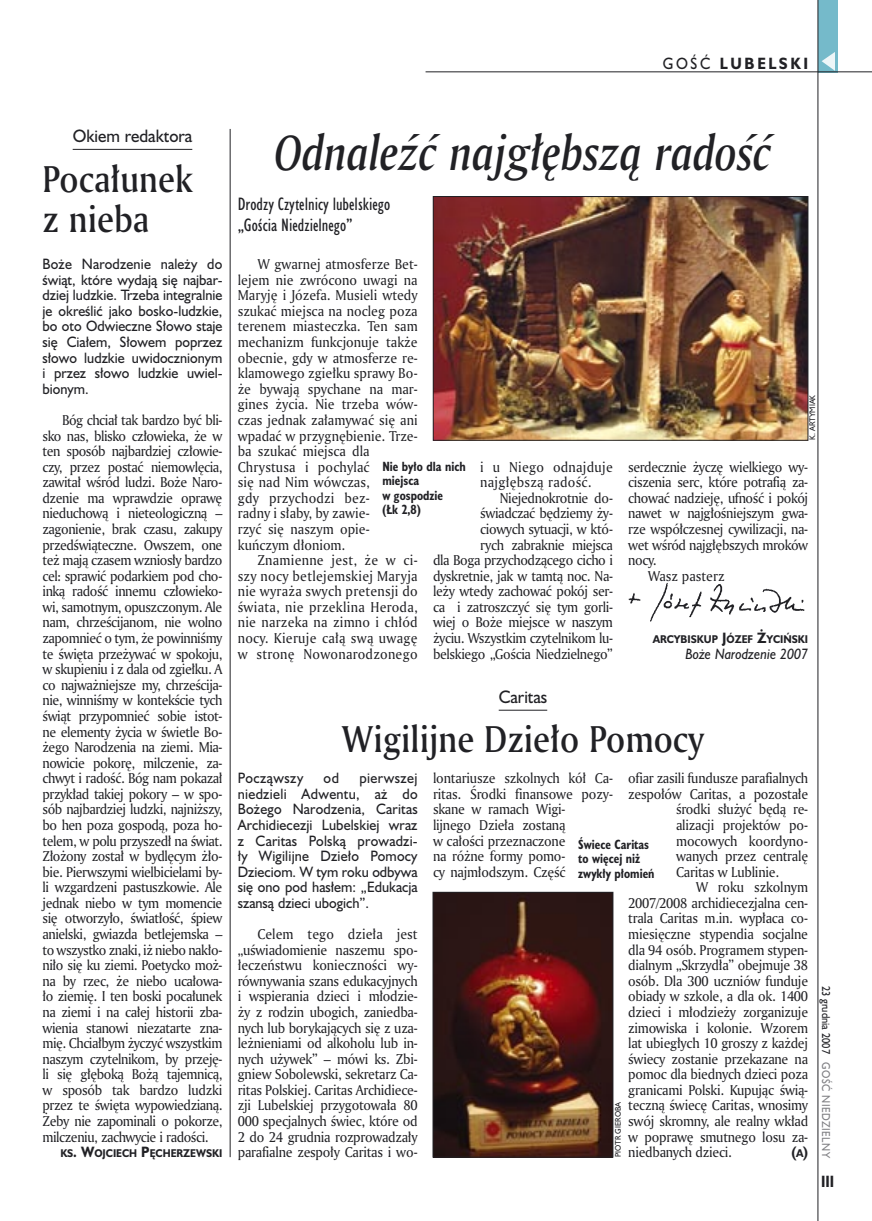
<style>
.page{position:relative;width:872px;height:1221px;background:#fff}
.page>*{position:absolute;margin:0;border:0;box-sizing:border-box;transform-origin:0 0}
._05a_tytyl_AmMd_32_pt{font:italic 48px "Amerigo Md PL";color:#212125;scale:.9 1}
._05-9_tytyl_AmMd_24_pt{font:36px/40.5px "Amerigo Md PL";color:#212125;scale:.9 1}
._06-4_lead_lokal_HuCn_11_pt{font:16.5px/21px "Humanst 521 Cn PL";color:#212125}
._04-3_nadtytul_lokal{font:16.5px "Humanst 521 PL";color:#212125;scale:.94 1}
._15b_temat_prawo{font:700 15px "Humanst 521 PL";letter-spacing:.2em;color:#212125;scale:.9 1}
._17_pagina_prawa{font:700 15px "Humanst 521 Cn PL";color:#212125;scale:.94 1}
._01_body_tekst{font:13.8px/15.6px "Amerigo PL";letter-spacing:-.02em;color:#212125;text-align:justify;scale:.94 1}
._01_body_tekst-2{font:13.8px/15.6px "Amerigo PL";color:#212125;scale:.94 1}
._06-5_lead_lokal_maly_Hu_9_pt{font:13.8px/15.6px "Humanst 521 PL";color:#212125;text-align:justify;scale:.94 1}
._01_body_tekst-3{font:13.8px/15.6px "Amerigo PL";letter-spacing:.02em;color:#212125;scale:.94 1}
._12b_miasto_na_koncu_Hu{font:italic 13.8px "Humanst 521 PL";color:#212125;scale:.92 1}
._06-5_lead_lokal_maly_Hu_9_pt-2{font:13.8px "Humanst 521 PL";letter-spacing:.035em;color:#212125;scale:.94 1}
._01_body_tekst-4{font:700 13.8px "Humanst 521 PL";color:#212125;scale:.9 1}
._09_podpis_zdjecia_HuCnB{font:700 12.3px/14.4px "Humanst 521 Cn PL";color:#212125;scale:.94 1}
._19a_data_prawa_GOSC{font:10.5px "Humanst 521 PL";letter-spacing:.05em;color:#7f7f83;scale:.9 1}
._19_data_prawa{font:10.5px "Humanst 521 PL";color:#212125;scale:.9 1}
._12a_autor_na_koncu_HuBd{font:700 10.35px "Humanst 521 PL";color:#212125;scale:.9 1}
._09a_autor_zdjecia_Hu_5_pt{font:7.5px "Humanst 521 PL";color:#212125;scale:.94 1}
.s1{font-weight:400}
.s2{font-size:13.8px}
.s3{font-size:10.35px}
</style>
<div class="page">
<div style="left:818px;top:0;width:19px;height:72px;background:#75baca"></div>
<svg style="left:821px;top:52px;width:14px;height:19px"></svg>
<hr style="left:425px;top:72px;width:447px;height:1px;background:#212125">
<hr style="left:817px;top:0;width:1px;height:1220px;background:#212125">
<hr style="left:73px;top:149px;width:119px;height:1px;background:#212125">
<hr style="left:230px;top:129px;width:1px;height:1027px;background:#212125">
<hr style="left:499px;top:709px;width:48px;height:1px;background:#212125">
<img style="left:435px;top:894px;width:176px;height:261px">
<div style="left:433px;top:892px;width:180px;height:265px;border:1px solid #212125"></div>
<img style="left:435px;top:198px;width:371px;height:240px">
<div style="left:433px;top:196px;width:375px;height:244px;border:1px solid #212125"></div>
<img style="left:628px;top:582px;width:177px;height:40px">
<p class="_15b_temat_prawo" style="left:663px;top:53px;width:163px"><span class="s1">GOŚĆ</span> LUBELSKI</p>
<p class="_04-3_nadtytul_lokal" style="left:73px;top:125px;width:129px">Okiem redaktora</p>
<p class="_05-9_tytyl_AmMd_24_pt" style="left:43px;top:157px;width:168px">Pocałunek z nieba</p>
<p class="_06-5_lead_lokal_maly_Hu_9_pt" style="left:43px;top:256px;width:193px">Boże Narodzenie należy do świąt, które wydają się najbar&shy;dziej ludzkie. Trzeba integralnie je określić jako bosko-ludzkie, bo oto Odwieczne Słowo staje się Ciałem, Słowem poprzez słowo ludzkie uwidocznionym i przez słowo ludzkie uwiel&shy;bionym.</p>
<p class="_01_body_tekst" style="left:43px;top:412px;width:193px;text-indent:20px">Bóg chciał tak bardzo być bli&shy;sko nas, blisko człowieka, że w ten sposób najbardziej człowie&shy;czy, przez postać niemowlęcia, zawitał wśród ludzi. Boże Naro&shy;dzenie ma wprawdzie oprawę nieduchową i nieteologiczną – zagonienie, brak czasu, zakupy przedświąteczne. Owszem, one też mają czasem wzniosły bardzo cel: sprawić podarkiem pod cho&shy;inką radość innemu człowieko&shy;wi, samotnym, opuszczonym. Ale nam, chrześcijanom, nie wolno zapomnieć o tym, że powinniśmy te święta przeżywać w spokoju, w skupieniu i z dala od zgiełku. A co najważniejsze my, chrześcija&shy;nie, winniśmy w kontekście tych świąt przypomnieć sobie istot&shy;ne elementy życia w świetle Bo&shy;żego Narodzenia na ziemi. Mia&shy;nowicie pokorę, milczenie, za&shy;chwyt i radość. Bóg nam pokazał przykład takiej pokory – w spo&shy;sób najbardziej ludzki, najniższy, bo hen poza gospodą, poza ho&shy;telem, w polu przyszedł na świat.<br>Złożony został w bydlęcym żło&shy;bie. Pierwszymi wielbicielami by&shy;li wzgardzeni pastuszkowie. Ale jednak niebo w tym momencie się otworzyło, światłość, śpiew anielski, gwiazda betlejemska – to wszystko znaki, iż niebo nakło&shy;niło się ku ziemi. Poetycko moż&shy;na by rzec, że niebo ucałowa&shy;ło ziemię. I ten boski pocałunek na ziemi i na całej historii zba&shy;wienia stanowi niezatarte zna&shy;mię. Chciałbym życzyć wszystkim naszym czytelnikom, by przeję&shy;li się głęboką Bożą tajemnicą, w sposób tak bardzo ludzki przez te święta wypowiedzianą.<br>Żeby nie zapominali o pokorze, milczeniu, zachwycie i radości.</p>
<p class="_12a_autor_na_koncu_HuBd" style="left:60px;top:1146px;width:181px">KS<span class="s2">. W</span>OJCIECH <span class="s2">P</span>ĘCHERZEWSKI</p>
<p class="_05a_tytyl_AmMd_32_pt" style="left:274px;top:121px;width:553px">Odnaleźć najgłębszą radość</p>
<p class="_06-4_lead_lokal_HuCn_11_pt" style="left:238px;top:193px;width:154px">Drodzy Czytelnicy lubelskiego „Gościa Niedzielnego”</p>
<p class="_01_body_tekst-2" style="left:238px;top:256px;width:193px;text-indent:20px">W gwarnej atmosferze Bet&shy;lejem nie zwrócono uwagi na<br>Maryję i Józefa. Musieli wtedy szukać miejsca na nocleg poza terenem miasteczka. Ten sam mechanizm funkcjonuje także obecnie, gdy w atmosferze re&shy;klamowego zgiełku sprawy Bo&shy;że bywają spychane na mar&shy;gines życia. Nie trzeba wów&shy;czas jednak załamywać się ani wpadać w przygnębienie. Trze&shy;ba szukać miejsca dla<br>Chrystusa i pochylać<br>się nad Nim wówczas,<br>gdy przychodzi bez-<br>radny i słaby, by zawie-<br>rzyć się naszym opie&shy;kuńczym dłoniom.</p>
<p class="_01_body_tekst" style="left:238px;top:552px;width:193px;text-indent:20px">Znamienne jest, że w ci&shy;szy nocy betlejemskiej Maryja nie wyraża swych pretensji do świata, nie przeklina Heroda, nie narzeka na zimno i chłód nocy. Kieruje całą swą uwagę w stronę Nowonarodzonego</p>
<p class="_01_body_tekst-3" style="left:480px;top:458px;width:143px">i u Niego odnajduje najgłębszą radość.</p>
<p class="_01_body_tekst" style="left:433px;top:489px;width:193px;text-align:right">Niejednokrotnie do-<br>świadczać będziemy ży&shy;ciowych sytuacji, w któ-<br>rych zabraknie miejsca<br>dla Boga przychodzącego cicho i dyskretnie, jak w tamtą noc. Na&shy;leży wtedy zachować pokój ser&shy;ca i zatroszczyć się tym gorli&shy;wiej o Boże miejsce w naszym życiu. Wszystkim czytelnikom lu&shy;belskiego „Gościa Niedzielnego”</p>
<p class="_09_podpis_zdjecia_HuCnB" style="left:382px;top:458px;width:90px">Nie było dla nich miejsca<br>w gospodzie<br>(Łk 2,8)</p>
<p class="_09a_autor_zdjecia_Hu_5_pt" style="left:807px;top:440px;width:50px;rotate:-90deg">K. ARTYMIAK</p>
<p class="_01_body_tekst" style="left:628px;top:458px;width:193px">serdecznie życzę wielkiego wy&shy;ciszenia serc, które potrafią za&shy;chować nadzieję, ufność i pokój nawet w najgłośniejszym gwa&shy;rze współczesnej cywilizacji, na&shy;wet wśród najgłębszych mroków nocy.</p>
<p class="_01_body_tekst-2" style="left:648px;top:567px;width:83px">Wasz pasterz</p>
<p class="_12a_autor_na_koncu_HuBd" style="left:652px;top:632px;width:174px">ARCYBISKUP <span class="s2">J</span>ÓZEF <span class="s2">Ż</span>YCIŃSKI</p>
<p class="_12b_miasto_na_koncu_Hu" style="left:685px;top:644px;width:135px">Boże Narodzenie 2007</p>
<p class="_04-3_nadtytul_lokal" style="left:499px;top:685px;width:53px">Caritas</p>
<p class="_05-9_tytyl_AmMd_24_pt" style="left:342px;top:718px;width:404px">Wigilijne Dzieło Pomocy</p>
<p class="_06-5_lead_lokal_maly_Hu_9_pt-2" style="left:238px;top:768px;width:71px">Począwszy</p>
<p class="_06-5_lead_lokal_maly_Hu_9_pt" style="left:324px;top:770px;width:18px">od</p>
<p class="_06-5_lead_lokal_maly_Hu_9_pt" style="left:238px;top:770px;width:193px;text-indent:122px">pierwszej niedzieli Adwentu, aż do Bożego Narodzenia, Caritas Archidiecezji Lubelskiej wraz z Caritas Polską prowadzi&shy;ły Wigilijne Dzieło Pomocy Dzieciom. W tym roku odbywa się ono pod hasłem: „Edukacja szansą dzieci ubogich”.</p>
<p class="_01_body_tekst" style="left:238px;top:925px;width:193px;text-indent:20px">Celem tego dzieła jest „uświadomienie naszemu spo&shy;łeczeństwu konieczności wy&shy;równywania szans edukacyjnych i wspierania dzieci i młodzie&shy;ży z rodzin ubogich, zaniedba&shy;nych lub borykających się z uza&shy;leżnieniami od alkoholu lub in&shy;nych używek” – mówi ks. Zbi&shy;gniew Sobolewski, sekretarz Ca&shy;ritas Polskiej. Caritas Archidiece&shy;zji Lubelskiej przygotowała 80<br>000 specjalnych świec, które od 2 do 24 grudnia rozprowadzały parafialne zespoły Caritas i wo-</p>
<p class="_01_body_tekst" style="left:433px;top:770px;width:193px;text-align:left">lontariusze szkolnych kół Ca&shy;ritas. Środki finansowe pozy&shy;skane w ramach Wigi-<br>lijnego Dzieła zostaną<br>w całości przeznaczone<br>na różne formy pomo-<br>cy najmłodszym. Część</p>
<p class="_01_body_tekst" style="left:628px;top:770px;width:193px">ofiar zasili fundusze parafialnych</p>
<p class="_01_body_tekst" style="left:628px;top:785px;width:193px">zespołów Caritas, a pozostałe</p>
<p class="_01_body_tekst" style="left:676px;top:801px;width:142px">środki służyć będą re-</p>
<p class="_01_body_tekst" style="left:676px;top:816px;width:142px">alizacji projektów po-</p>
<p class="_01_body_tekst" style="left:676px;top:832px;width:142px">mocowych koordyno-</p>
<p class="_01_body_tekst" style="left:676px;top:848px;width:142px">wanych przez centralę</p>
<p class="_01_body_tekst" style="left:676px;top:863px;width:111px">Caritas w Lublinie.</p>
<p class="_01_body_tekst" style="left:628px;top:879px;width:193px;text-indent:67px">W roku szkolnym 2007/2008 archidiecezjalna cen&shy;trala Caritas m.in. wypłaca co&shy;miesięczne stypendia socjalne dla 94 osób. Programem stypen&shy;dialnym „Skrzydła” obejmuje 38 osób. Dla 300 uczniów funduje obiady w szkole, a dla ok. 1400 dzieci i młodzieży zorganizuje zimowiska i kolonie. Wzorem lat ubiegłych 10 groszy z każdej świecy zostanie przekazane na pomoc dla biednych dzieci poza granicami Polski. Kupując świą&shy;teczną świecę Caritas, wnosimy swój skromny, ale realny wkład w poprawę smutnego losu za&shy;niedbanych dzieci.</p>
<p class="_09_podpis_zdjecia_HuCnB" style="left:578px;top:836px;width:83px">Świece Caritas to więcej niż zwykły płomień</p>
<p class="_09a_autor_zdjecia_Hu_5_pt" style="left:613px;top:1156px;width:61px;rotate:-90deg">PIOTR GIEROBA</p>
<p class="_01_body_tekst-4" style="left:791px;top:1142px;width:20px">(<span class="s3">A</span>)</p>
<p class="_19_data_prawa" style="left:833px;top:985px;width:77px;rotate:90deg">23 grudnia 2007</p>
<p class="_19a_data_prawa_GOSC" style="left:833px;top:1062px;width:108px;rotate:90deg">GOŚĆ NIEDZIELNY</p>
<p class="_17_pagina_prawa" style="left:821px;top:1171px;width:15px">III</p>
</div>
